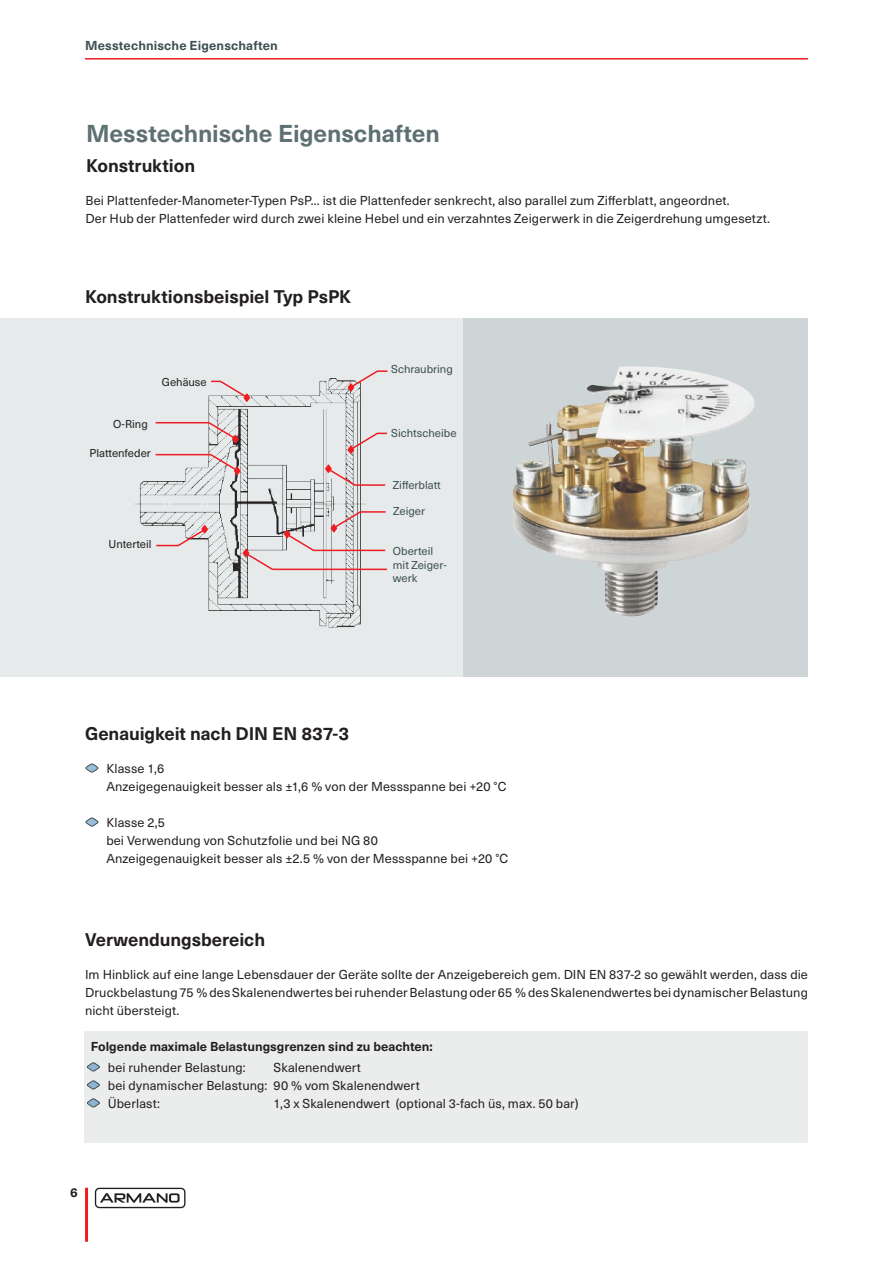
<style>
.page{position:relative;width:893px;height:1263px;background:#fff}
.page>*{position:absolute;margin:0;border:0;box-sizing:border-box;transform-origin:0 0}
.t1{font:700 24px "Neue Haas Unica W1 G";letter-spacing:-.005em;color:#5e7073}
.t2{font:700 18px "Neue Haas Unica W1 G";letter-spacing:-.005em;color:#231f20}
.t3{font:12.75px/18px "Neue Haas Unica W1 G";letter-spacing:.01em;color:#231f20}
.t4{font:700 12.75px "Neue Haas Unica W1 G";color:#231f20}
.t5{font:700 12.75px "Neue Haas Unica W1 G";letter-spacing:.01em;color:#3d4f51}
.t6{font:11.25px/13.5px "Neue Haas Unica W1 G";color:#3d4f51}
.t7{font:11.25px "Neue Haas Unica W1 G";color:#231f20}
</style>
<div class="page">
<hr style="left:85px;top:58px;width:723px;height:2px;background:#ee1d23">
<hr style="left:85px;top:1188px;width:3px;height:54px;background:#ee1d23">
<div style="left:95px;top:1188px;width:90px;height:20px;border:1px solid #231f20;border-radius:4px"></div>
<svg style="left:100px;top:1193px;width:80px;height:10px"></svg>
<div style="left:0;top:318px;width:477px;height:358px;background:#e6eaeb"></div>
<img style="left:135px;top:378px;width:252px;height:250px">
<hr style="left:156px;top:422px;width:53px;height:1px;background:#ee1d23">
<svg style="left:207px;top:421px;width:32px;height:22px"></svg>
<hr style="left:156px;top:454px;width:55px;height:1px;background:#ee1d23">
<svg style="left:209px;top:452px;width:32px;height:23px"></svg>
<svg style="left:156px;top:525px;width:52px;height:23px"></svg>
<svg style="left:211px;top:379px;width:39px;height:23px"></svg>
<svg style="left:347px;top:370px;width:40px;height:22px"></svg>
<svg style="left:347px;top:431px;width:40px;height:23px"></svg>
<hr style="left:355px;top:484px;width:30px;height:2px;background:#ee1d23">
<svg style="left:325px;top:464px;width:32px;height:23px"></svg>
<hr style="left:360px;top:511px;width:26px;height:2px;background:#ee1d23">
<svg style="left:330px;top:510px;width:33px;height:23px"></svg>
<hr style="left:313px;top:550px;width:72px;height:1px;background:#ee1d23">
<svg style="left:284px;top:530px;width:32px;height:22px"></svg>
<hr style="left:272px;top:569px;width:115px;height:1px;background:#ee1d23">
<svg style="left:243px;top:549px;width:32px;height:22px"></svg>
<svg style="left:463px;top:318px;width:345px;height:358px;background:#cacecd"></svg>
<img style="left:513px;top:366px;width:118px;height:221px">
<div style="left:84px;top:1031px;width:724px;height:112px;background:#ebeded"></div>
<svg style="left:87px;top:1063px;width:13px;height:8px"></svg>
<svg style="left:87px;top:1081px;width:13px;height:8px"></svg>
<svg style="left:87px;top:1099px;width:13px;height:8px"></svg>
<svg style="left:86px;top:764px;width:12px;height:8px"></svg>
<svg style="left:86px;top:818px;width:12px;height:8px"></svg>
<p class="t5" style="left:85px;top:36px;width:194px">Messtechnische Eigenschaften</p>
<h1 class="t1" style="left:86px;top:115px;width:355px">Messtechnische Eigenschaften</h1>
<h2 class="t2" style="left:86px;top:152px;width:111px">Konstruktion</h2>
<p class="t3" style="left:86px;top:191px;width:686px">Bei Plattenfeder-Manometer-Typen PsP... ist die Plattenfeder senkrecht, also parallel zum Zifferblatt, angeordnet.<br>Der Hub der Plattenfeder wird durch zwei kleine Hebel und ein verzahntes Zeigerwerk in die Zeigerdrehung umgesetzt.</p>
<h2 class="t2" style="left:85px;top:283px;width:268px">Konstruktionsbeispiel Typ PsPK</h2>
<p class="t7" style="left:162px;top:373px;width:47px">Gehäuse</p>
<p class="t7" style="left:113px;top:415px;width:36px">O-Ring</p>
<p class="t7" style="left:90px;top:444px;width:63px">Plattenfeder</p>
<p class="t7" style="left:108px;top:536px;width:45px">Unterteil</p>
<p class="t6" style="left:391px;top:362px;width:63px">Schraubring</p>
<p class="t6" style="left:391px;top:425px;width:67px">Sichtscheibe</p>
<p class="t6" style="left:393px;top:477px;width:49px">Zifferblatt</p>
<p class="t6" style="left:393px;top:504px;width:33px">Zeiger</p>
<p class="t6" style="left:393px;top:544px;width:55px">Oberteil mit Zeiger&shy;werk</p>
<h2 class="t2" style="left:85px;top:720px;width:266px">Genauigkeit nach DIN EN 837-3</h2>
<p class="t3" style="left:106px;top:759px;width:402px">Klasse 1,6<br>Anzeigegenauigkeit besser als ±1,6 % von der Messspanne bei +20 °C</p>
<p class="t3" style="left:106px;top:813px;width:403px">Klasse 2,5<br>bei Verwendung von Schutzfolie und bei NG 80<br>Anzeigegenauigkeit besser als ±2.5 % von der Messspanne bei +20 °C</p>
<h2 class="t2" style="left:85px;top:926px;width:182px">Verwendungsbereich</h2>
<p class="t3" style="left:85px;top:964px;width:724px;text-align:justify">Im Hinblick auf eine lange Lebensdauer der Geräte sollte der Anzeigebereich gem. DIN EN 837-2 so gewählt werden, dass die Druckbelastung 75 % des Skalenendwertes bei ruhender Belastung oder 65 % des Skalenendwertes bei dynamischer Belastung nicht übersteigt.</p>
<p class="t4" style="left:91px;top:1036px;width:343px">Folgende maximale Belastungsgrenzen sind zu beachten:</p>
<p class="t4" style="left:70px;top:1183px;width:9px">6</p>
<p class="t3" style="left:108px;top:1057px;width:313px;text-indent:166px">Skalenendwert<br>bei dynamischer Belastung: 90 % vom Skalenendwert<br>Überlast:</p>
<p class="t3" style="left:108px;top:1057px;width:139px">bei ruhender Belastung:</p>
<p class="t3" style="left:274px;top:1093px;width:306px">1,3 x Skalenendwert (optional 3-fach üs, max. 50 bar)</p>
</div>
